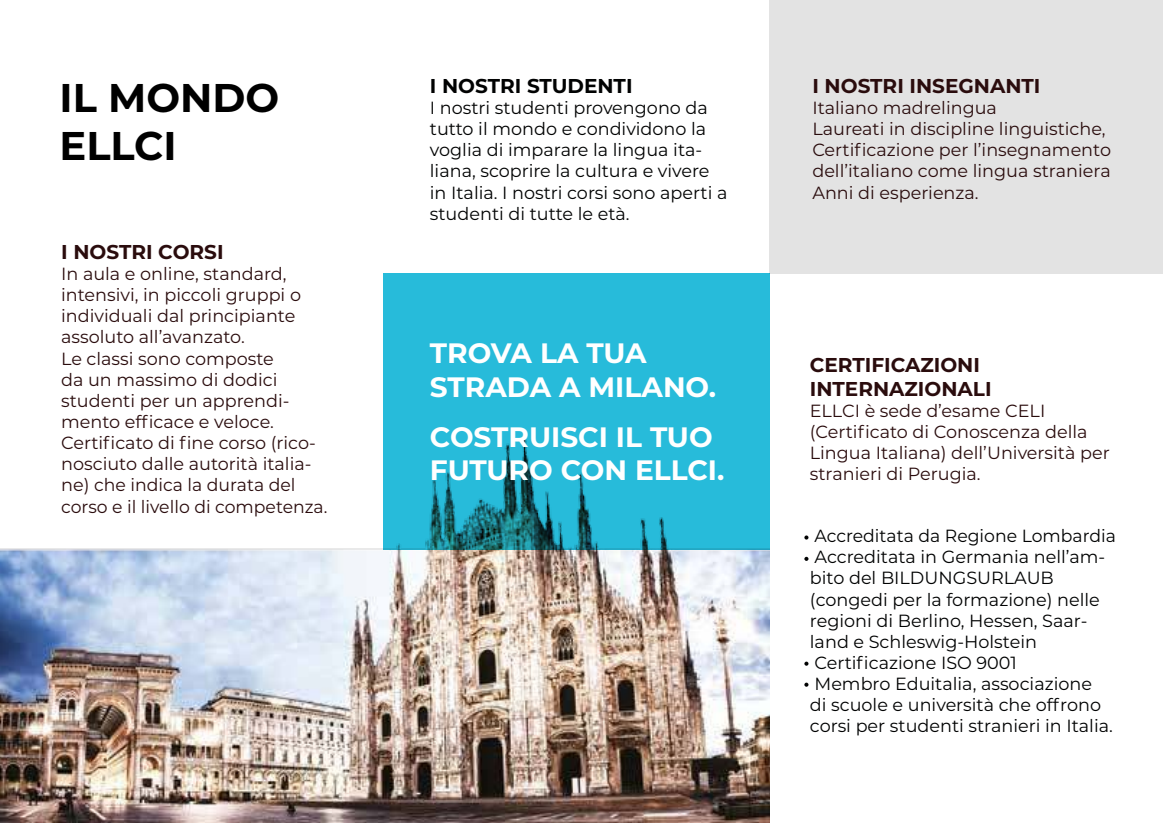
<style>
.page{position:relative;width:1163px;height:823px;background:#fff}
.page>*{position:absolute;margin:0;border:0;box-sizing:border-box;transform-origin:0 0}
.t1{font:700 40px/48px "Montserrat";color:#000}
.t2{font:700 28px/33.6px "Montserrat";color:#fff}
.t3{font:700 20px/24px "Montserrat";color:#2a0c0d}
.t4{font:700 20px "Montserrat";color:#010202}
.t5{font:17.6px/21.2px "Montserrat";color:#2a0c0d}
.t6{font:17.6px/21.2px "Montserrat";color:#010202}
</style>
<div class="page">
<img style="left:0;top:548px;width:769px;height:274px">
<div style="left:769px;top:0;width:393px;height:273px;background:#e3e3e3"></div>
<div style="left:383px;top:273px;width:386px;height:276px;background:#27bbda"></div>
<svg style="left:804px;top:535px;width:4px;height:4px"></svg>
<svg style="left:804px;top:556px;width:4px;height:4px"></svg>
<svg style="left:804px;top:661px;width:4px;height:4px"></svg>
<svg style="left:804px;top:682px;width:4px;height:4px"></svg>
<h1 class="t1" style="left:60px;top:76px;width:221px">IL MONDO<br>ELLCI</h1>
<p class="t3" style="left:61px;top:241px;width:164px">I NOSTRI CORSI</p>
<p class="t5" style="left:61px;top:263px;width:268px">In aula e online, standard, intensivi, in piccoli gruppi o individuali dal principiante assoluto all’avanzato.<br>Le classi sono composte<br>da un massimo di dodici studenti per un apprendi&shy;mento efficace e veloce.<br>Certificato di fine corso (rico&shy;nosciuto dalle autorità italia&shy;ne) che indica la durata del corso e il livello di competenza.</p>
<p class="t4" style="left:430px;top:77px;width:204px">I NOSTRI STUDENTI</p>
<p class="t6" style="left:430px;top:98px;width:299px">I nostri studenti provengono da tutto il mondo e condividono la voglia di imparare la lingua ita&shy;liana, scoprire la cultura e vivere in Italia. I nostri corsi sono aperti a studenti di tutte le età.</p>
<h2 class="t2" style="left:430px;top:338px;width:287px">TROVA LA TUA<br>STRADA A MILANO.</h2>
<h2 class="t2" style="left:430px;top:421px;width:296px">COSTRUISCI IL TUO<br>FUTURO CON ELLCI.</h2>
<p class="t3" style="left:812px;top:75px;width:229px">I NOSTRI INSEGNANTI</p>
<p class="t5" style="left:812px;top:98px;width:300px">Italiano madrelingua<br>Laureati in discipline linguistiche,<br>Certificazione per l’insegnamento dell’italiano come lingua straniera<br>Anni di esperienza.</p>
<p class="t3" style="left:809px;top:353px;width:183px">CERTIFICAZIONI<br>INTERNAZIONALI</p>
<p class="t5" style="left:809px;top:400px;width:301px">ELLCI è sede d’esame CELI (Certificato di Conoscenza della<br>Lingua Italiana) dell’Università per stranieri di Perugia.</p>
<p class="t6" style="left:809px;top:525px;width:307px">Accreditata da Regione Lombardia<br>Accreditata in Germania nell’am&shy;bito del BILDUNGSURLAUB (congedi per la formazione) nelle regioni di Berlino, Hessen, Saar&shy;land e Schleswig-Holstein<br>Certificazione ISO 9001<br>Membro Eduitalia, associazione<br>di scuole e università che offrono corsi per studenti stranieri in Italia.</p>
</div>
